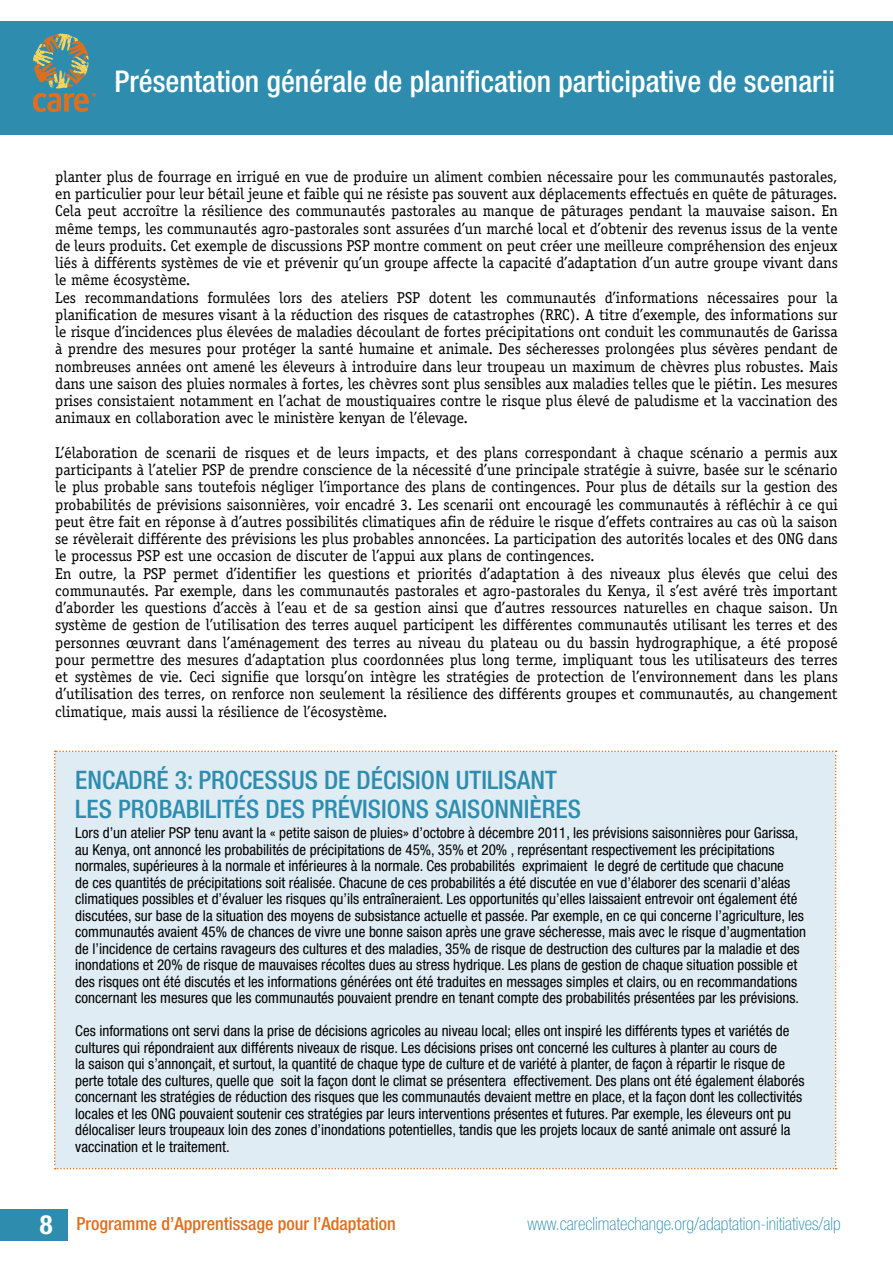
<style>
.page{position:relative;width:893px;height:1263px;background:#fff}
.page>*{position:absolute;margin:0;border:0;box-sizing:border-box;transform-origin:0 0}
.t1{font:500 condensed 30px "Helvetica Neue LT Std";color:#fff}
.t2{font:500 condensed 25.5px/28.5px "Helvetica Neue LT Std";color:#2e8dae}
.t3{font:100 condensed 18px "Helvetica Neue LT Std";color:#2e8dae}
.t4{font:500 condensed 18px "Helvetica Neue LT Std";color:#df6f1d}
.t5{font:15.75px/17.2px "Officina Serif";letter-spacing:-.005em;color:#000}
.t6{font:condensed 15px/16.5px "Helvetica Neue LT Std";color:#000}
.s1{font-weight:700;font-size:26.55px;color:#fff}
</style>
<div class="page">
<div style="left:0;top:1209px;width:68px;height:32px;background:#2e8dae"></div>
<div style="left:0;top:21px;width:893px;height:114px;background:#2e8dae"></div>
<svg style="left:33px;top:34px;width:63px;height:78px"></svg>
<div style="left:54px;top:750px;width:783px;height:419px;background:#e0ecf3"></div>
<h1 class="t1" style="left:115px;top:64px;width:722px">Présentation générale de planification participative de scenarii</h1>
<p class="t5" style="left:55px;top:168px;width:784px">planter plus de fourrage en irrigué en vue de produire un aliment combien nécessaire pour les communautés pastorales, en particulier pour leur bétail jeune et faible qui ne résiste pas souvent aux déplacements effectués en quête de pâturages.<br>Cela peut accroître la résilience des communautés pastorales au manque de pâturages pendant la mauvaise saison. En même temps, les communautés agro-pastorales sont assurées d’un marché local et d’obtenir des revenus issus de la vente de leurs produits. Cet exemple de discussions PSP montre comment on peut créer une meilleure compréhension des enjeux liés à différents systèmes de vie et prévenir qu’un groupe affecte la capacité d’adaptation d’un autre groupe vivant dans le même écosystème.<br>Les recommandations formulées lors des ateliers PSP dotent les communautés d’informations nécessaires pour la planification de mesures visant à la réduction des risques de catastrophes (RRC). A titre d’exemple, des informations sur le risque d’incidences plus élevées de maladies découlant de fortes précipitations ont conduit les communautés de Garissa à prendre des mesures pour protéger la santé humaine et animale. Des sécheresses prolongées plus sévères pendant de nombreuses années ont amené les éleveurs à introduire dans leur troupeau un maximum de chèvres plus robustes. Mais dans une saison des pluies normales à fortes, les chèvres sont plus sensibles aux maladies telles que le piétin. Les mesures prises consistaient notamment en l’achat de moustiquaires contre le risque plus élevé de paludisme et la vaccination des animaux en collaboration avec le ministère kenyan de l’élevage.</p>
<p class="t5" style="left:55px;top:444px;width:784px">L’élaboration de scenarii de risques et de leurs impacts, et des plans correspondant à chaque scénario a permis aux participants à l’atelier PSP de prendre conscience de la nécessité d’une principale stratégie à suivre, basée sur le scénario le plus probable sans toutefois négliger l’importance des plans de contingences. Pour plus de détails sur la gestion des probabilités de prévisions saisonnières, voir encadré 3. Les scenarii ont encouragé les communautés à réfléchir à ce qui peut être fait en réponse à d’autres possibilités climatiques afin de réduire le risque d’effets contraires au cas où la saison se révèlerait différente des prévisions les plus probables annoncées. La participation des autorités locales et des ONG dans le processus PSP est une occasion de discuter de l’appui aux plans de contingences.<br>En outre, la PSP permet d’identifier les questions et priorités d’adaptation à des niveaux plus élevés que celui des communautés. Par exemple, dans les communautés pastorales et agro-pastorales du Kenya, il s’est avéré très important d’aborder les questions d’accès à l’eau et de sa gestion ainsi que d’autres ressources naturelles en chaque saison. Un système de gestion de l’utilisation des terres auquel participent les différentes communautés utilisant les terres et des personnes œuvrant dans l’aménagement des terres au niveau du plateau ou du bassin hydrographique, a été proposé pour permettre des mesures d’adaptation plus coordonnées plus long terme, impliquant tous les utilisateurs des terres et systèmes de vie. Ceci signifie que lorsqu’on intègre les stratégies de protection de l’environnement dans les plans d’utilisation des terres, on renforce non seulement la résilience des différents groupes et communautés, au changement climatique, mais aussi la résilience de l’écosystème.</p>
<h2 class="t2" style="left:75px;top:765px;width:483px;text-indent:249px">de décision utilisant les probabilités des prévisions sais</h2>
<h2 class="t2" style="left:75px;top:765px;width:204px">Encadré 3: Processus</h2>
<h2 class="t2" style="left:480px;top:794px;width:100px">onnières</h2>
<p class="t6" style="left:75px;top:825px;width:732px">Lors d’un atelier PSP tenu avant la « petite saison de pluies» d’octobre à décembre 2011, les prévisions saisonnières pour Garissa, au Kenya, ont annoncé les probabilités de précipitations de 45%, 35% et 20% , représentant respectivement les précipitations normales, supérieures à la normale et inférieures à la normale. Ces probabilités exprimaient le degré de certitude que chacune<br>de ces quantités de précipitations soit réalisée. Chacune de ces probabilités a été discutée en vue d’élaborer des scenarii d’aléas climatiques possibles et d’évaluer les risques qu’ils entraîneraient. Les opportunités qu’elles laissaient entrevoir ont également été discutées, sur base de la situation des moyens de subsistance actuelle et passée. Par exemple, en ce qui concerne l’agriculture, les communautés avaient 45% de chances de vivre une bonne saison après une grave sécheresse, mais avec le risque d’augmentation de l’incidence de certains ravageurs des cultures et des maladies, 35% de risque de destruction des cultures par la maladie et des inondations et 20% de risque de mauvaises récoltes dues au stress hydrique. Les plans de gestion de chaque situation possible et des risques ont été discutés et les informations générées ont été traduites en messages simples et clairs, ou en recommandations concernant les mesures que les communautés pouvaient prendre en tenant compte des probabilités présentées par les prévisions.</p>
<p class="t6" style="left:75px;top:1023px;width:731px">Ces informations ont servi dans la prise de décisions agricoles au niveau local; elles ont inspiré les différents types et variétés de cultures qui répondraient aux différents niveaux de risque. Les décisions prises ont concerné les cultures à planter au cours de<br>la saison qui s’annonçait, et surtout, la quantité de chaque type de culture et de variété à planter, de façon à répartir le risque de perte totale des cultures, quelle que soit la façon dont le climat se présentera effectivement. Des plans ont été également élaborés concernant les stratégies de réduction des risques que les communautés devaient mettre en place, et la façon dont les collectivités locales et les ON G pouvaient soutenir ces stratégies par leurs interventions présentes et futures. Par exemple, les éleveurs ont pu délocaliser leurs troupeaux loin des zones d’inondations potentielles, tandis que les projets locaux de santé animale ont assuré la vaccination et le traitement.</p>
<p class="t4" style="left:40px;top:1213px;width:357px"><span class="s1">8</span> Programme d’Apprentissage pour l’Adaptation</p>
<p class="t3" style="left:528px;top:1214px;width:315px">www.careclimatechange.org/adaptation-initiatives/alp</p>
</div>
